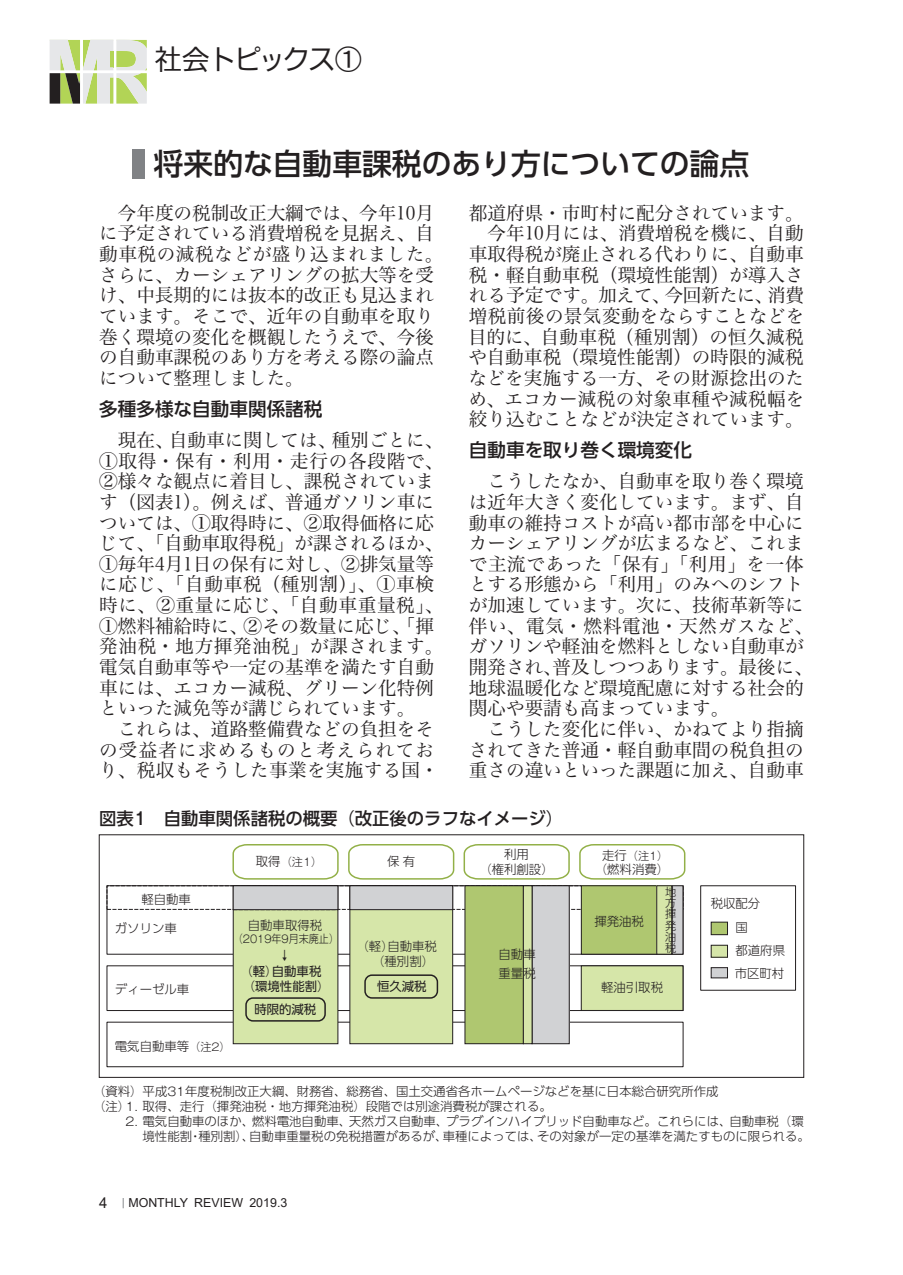
<style>
.page{position:relative;width:903px;height:1275px;background:#fff}
.page>*{position:absolute;margin:0;border:0;box-sizing:border-box;transform-origin:0 0}
.タイトル{font:500 29.75px "UD Shin Go Pr 6 N";color:#231f20}
.t1{font:100 27.3px "PN Go IWA";letter-spacing:-.1em;color:#231f20}
.本文{font:18.55px/20.7px "Hiragino Serif Pr 6 N W3";color:#231f20}
.小見出し{font:500 18.55px "UD Shin Go Pr 6 N";color:#231f20}
.図表タイトル{font:500 17.32px "UD Shin Go Pr 6 N";color:#231f20}
.図表資料{font:300 12.42px/14.9px "UD Shin Go Pr 6 N";color:#231f20}
.t2{font:12.42px/15.9px "UD Shin Go Pr 6 N";color:#231f20;text-align:center}
.t3{font:12.42px "Arial";color:#231f20}
.t4{font:300 11.2px/11.2px "UD Shin Go Pr 6 N";color:#231f20;text-align:justify}
.t5{font:300 10.67px "Gothic MB101 Pr 6 N";color:#231f20}
.s1{font-family:"Gothic MB101 Pr 6 N"}
.s2{font-family:"Koz Go Pr 6 N"}
.s3{font-family:"Koz Go Pr 6 N";font-size:11.2px}
.s4{font-size:11.2px}
.s5{font-family:"Gothic MB101 Pr 6 N";font-size:10.67px}
.s6{font-family:"UD Shin Go Pr 6 N";font-size:11.2px}
.s7{font-weight:300}
.s8{font-family:"Gothic MB101 Pr 6 N";font-size:11.72px}
.s9{font-size:14.88px}
.s10{font-family:"Hiragino Serif Pr 6 N W3";font-size:10.15px;color:#939598}
</style>
<div class="page">
<div style="left:133px;top:149px;width:12px;height:30px;background:#808285"></div>
<svg style="left:50px;top:40px;width:97px;height:64px"></svg>
<div style="left:107px;top:885px;width:576px;height:25px;border:1px dashed #231f20"></div>
<div style="left:107px;top:965px;width:576px;height:46px;border:1px solid #231f20"></div>
<div style="left:107px;top:1022px;width:576px;height:45px;border:1px solid #231f20"></div>
<div style="left:233px;top:886px;width:105px;height:158px;background:#d6e6a9"></div>
<div style="left:233px;top:885px;width:105px;height:159px;border:1px solid #231f20"></div>
<div style="left:350px;top:886px;width:103px;height:158px;background:#d6e6a9"></div>
<div style="left:350px;top:885px;width:103px;height:159px;border:1px solid #231f20"></div>
<div style="left:350px;top:886px;width:103px;height:24px;background:#d1d2d4"></div>
<div style="left:350px;top:885px;width:103px;height:25px;border:1px solid #231f20"></div>
<svg style="left:232px;top:844px;width:107px;height:36px"></svg>
<div style="left:532px;top:886px;width:37px;height:158px;background:#d1d2d4"></div>
<div style="left:532px;top:885px;width:37px;height:159px;border:1px solid #231f20"></div>
<div style="left:465px;top:886px;width:58px;height:158px;background:#afc770"></div>
<div style="left:465px;top:885px;width:59px;height:159px;border:1px solid #231f20"></div>
<div style="left:523px;top:886px;width:9px;height:158px;background:#d6e6a9"></div>
<div style="left:523px;top:885px;width:9px;height:159px;border:1px solid #231f20"></div>
<div style="left:581px;top:886px;width:76px;height:68px;background:#afc770"></div>
<div style="left:581px;top:885px;width:76px;height:69px;border:1px solid #231f20"></div>
<div style="left:672px;top:886px;width:11px;height:68px;background:#d1d2d4"></div>
<div style="left:672px;top:885px;width:11px;height:69px;border:1px solid #231f20"></div>
<div style="left:657px;top:886px;width:15px;height:68px;background:#d6e6a9"></div>
<div style="left:656px;top:885px;width:16px;height:69px;border:1px solid #231f20"></div>
<div style="left:581px;top:966px;width:102px;height:44px;background:#d6e6a9"></div>
<div style="left:581px;top:965px;width:102px;height:46px;border:1px solid #231f20"></div>
<div style="left:711px;top:922px;width:16px;height:13px;background:#afc770"></div>
<div style="left:711px;top:922px;width:17px;height:13px;border:1px solid #231f20"></div>
<div style="left:711px;top:945px;width:16px;height:12px;background:#d6e6a9"></div>
<div style="left:711px;top:945px;width:17px;height:12px;border:1px solid #231f20"></div>
<div style="left:711px;top:968px;width:16px;height:10px;background:#d1d2d4"></div>
<div style="left:711px;top:967px;width:17px;height:11px;border:1px solid #231f20"></div>
<div style="left:700px;top:885px;width:96px;height:105px;border:1px solid #231f20"></div>
<div style="left:233px;top:886px;width:105px;height:24px;background:#d1d2d4"></div>
<div style="left:233px;top:885px;width:105px;height:25px;border:1px solid #231f20"></div>
<div style="left:364px;top:974px;width:74px;height:25px;border:1px solid #231f20;border-radius:7px"></div>
<svg style="left:348px;top:844px;width:107px;height:36px"></svg>
<svg style="left:463px;top:844px;width:107px;height:36px"></svg>
<svg style="left:579px;top:844px;width:107px;height:36px"></svg>
<div style="left:245px;top:997px;width:81px;height:25px;border:1px solid #231f20;border-radius:7px"></div>
<div style="left:99px;top:834px;width:705px;height:244px;border:1px solid #231f20"></div>
<p class="t1" style="left:155px;top:46px;width:209px">社会トピックス①</p>
<p class="タイトル" style="left:154px;top:140px;width:597px">将来的な自動車課税のあり方についての論点</p>
<p class="本文" style="left:99px;top:201px;width:346px">　今年度の税制改正大綱では、今年10月に予定されている消費増税を見据え、自動車税の減税などが盛り込まれました。さらに、カーシェアリングの拡大等を受け、中長期的には抜本的改正も見込まれています。そこで、近年の自動車を取り巻く環境の変化を概観したうえで、今後の自動車課税のあり方を考える際の論点について整理しました。</p>
<p class="小見出し" style="left:99px;top:393px;width:225px">多種多様な自動車関係諸税</p>
<p class="本文" style="left:99px;top:428px;width:346px">　現在、自動車に関しては、種別ごとに、<br>①取得・保有・利用・走行の各段階で、<br>②様々な観点に着目し、課税されています（図表1）。例えば、普通ガソリン車については、①取得時に、②取得価格に応じて、「自動車取得税」が課されるほか、<br>①毎年4月1日の保有に対し、②排気量等に応じ、「自動車税（種別割）」、①車検時に、②重量に応じ、「自動車重量税」、<br>①燃料補給時に、②その数量に応じ、「揮発油税・地方揮発油税」が課されます。電気自動車等や一定の基準を満たす自動車には、エコカー減税、グリーン化特例といった減免等が講じられています。</p>
<p class="本文" style="left:99px;top:717px;width:341px">　これらは、道路整備費などの負担をその受益者に求めるものと考えられており、税収もそうした事業を実施する国・</p>
<p class="本文" style="left:469px;top:201px;width:336px">都道府県・市町村に配分されています。</p>
<p class="本文" style="left:468px;top:221px;width:338px;text-align:justify">　今年10月には、消費増税を機に、自動車取得税が廃止される代わりに、自動車税・軽自動車税（環境性能割）が導入される予定です。加えて、今回新たに、消費増税前後の景気変動をならすことなどを目的に、自動車税（種別割）の恒久減税や自動車税（環境性能割）の時限的減税などを実施する一方、その財源捻出のため、エコカー減税の対象車種や減税幅を絞り込むことなどが決定されています。</p>
<p class="小見出し" style="left:469px;top:435px;width:225px">自動車を取り巻く環境変化</p>
<p class="本文" style="left:469px;top:469px;width:346px">　こうしたなか、自動車を取り巻く環境は近年大きく変化しています。まず、自動車の維持コストが高い都市部を中心にカーシェアリングが広まるなど、これまで主流であった「保有」「利用」を一体とする形態から「利用」のみへのシフトが加速しています。次に、技術革新等に伴い、電気・燃料電池・天然ガスなど、ガソリンや軽油を燃料としない自動車が開発され、普及しつつあります。最後に、地球温暖化など環境配慮に対する社会的関心や要請も高まっています。</p>
<p class="本文" style="left:469px;top:717px;width:336px;text-align:justify">　こうした変化に伴い、かねてより指摘されてきた普通・軽自動車間の税負担の重さの違いといった課題に加え、自動車</p>
<p class="図表タイトル" style="left:99px;top:804px;width:465px">図表<span class="s1">1</span> 自動車関係諸税の概要<span class="s2">（</span>改正後のラフなイメージ<span class="s2">）</span></p>
<p class="図表資料" style="left:141px;top:891px;width:51px">軽自動車</p>
<p class="図表資料" style="left:115px;top:920px;width:64px">ガソリン車</p>
<p class="図表資料" style="left:115px;top:982px;width:76px">ディーゼル車</p>
<p class="図表資料" style="left:115px;top:1038px;width:117px">電気自動車等<span class="s3">（</span><span class="s4">注</span><span class="s5">2</span><span class="s3">）</span></p>
<p class="図表資料" style="left:256px;top:853px;width:68px">取得<span class="s3">（</span><span class="s4">注</span><span class="s5">1</span><span class="s3">）</span></p>
<p class="図表資料" style="left:248px;top:917px;width:76px">自動車取得税</p>
<p class="t5" style="left:233px;top:930px;width:108px"><span class="s3">（</span>2019<span class="s6">年</span>9<span class="s6">月末廃止</span><span class="s3">）</span></p>
<p class="t2" style="left:240px;top:947px;width:83px"><span class="s7">↓<br></span><span class="s2">（</span>軽<span class="s2">）</span>自動車税</p>
<p class="t2" style="left:243px;top:978px;width:88px"><span class="s2">（</span>環境性能割<span class="s2">）</span></p>
<p class="t2" style="left:254px;top:1001px;width:64px">時限的減税</p>
<p class="図表資料" style="left:387px;top:853px;width:29px">保有</p>
<p class="図表資料" style="left:479px;top:846px;width:76px;text-align:center">利用<br><span class="s2">（</span>権利創設<span class="s2">）</span></p>
<p class="図表資料" style="left:595px;top:847px;width:76px;text-align:center">走行<span class="s3">（</span><span class="s4">注</span><span class="s5">1</span><span class="s3">）</span><span class="s2">（</span>燃料消費<span class="s2">）</span></p>
<p class="図表資料" style="left:357px;top:939px;width:82px;text-align:right"><span class="s2">（</span>軽<span class="s2">）</span>自動車税<span class="s2">（</span>種別割<span class="s2">）</span></p>
<p class="t2" style="left:377px;top:978px;width:51px">恒久減税</p>
<p class="図表資料" style="left:498px;top:945px;width:39px;line-height:18.6px">自動車重量税</p>
<p class="図表資料" style="left:594px;top:913px;width:51px">揮発油税</p>
<p class="t4" style="left:665px;top:886px;width:12px">地方揮発油税</p>
<p class="図表資料" style="left:601px;top:980px;width:64px">軽油引取税</p>
<p class="図表資料" style="left:711px;top:895px;width:51px">税収配分</p>
<p class="図表資料" style="left:735px;top:916px;width:52px;line-height:22.8px">国<br>都道府県市区町村</p>
<p class="図表資料" style="left:93px;top:1083px;width:627px"><span class="s2">（</span>資料<span class="s2">）</span>平成<span class="s8">31</span>年度税制改正大綱、財務省、総務省、国土交通省各ホームページなどを基に日本総合研究所作成</p>
<p class="図表資料" style="left:93px;top:1098px;width:460px"><span class="s2">（</span>注<span class="s2">）</span><span class="s8">1</span><span class="s1">.</span> 取得、走行<span class="s2">（</span>揮発油税・地方揮発油税<span class="s2">）</span>段階では別途消費税が課される。</p>
<p class="図表資料" style="left:143px;top:1113px;width:669px;text-indent:-37px">　 <span class="s8">2</span><span class="s1">.</span> 電気自動車のほか、燃料電池自動車、天然ガス自動車、プラグインハイブリッド自動車など。これらには、自動車税<span class="s2">（</span>環境性能割・種別割<span class="s2">）</span>、自動車重量税の免税措置があるが、車種によっては、その対象が一定の基準を満たすものに限られる。</p>
<p class="t3" style="left:99px;top:1194px;width:190px"><span class="s9">4</span> <span class="s10">┃</span>MONTHLY REVIEW 2019.3</p>
</div>
